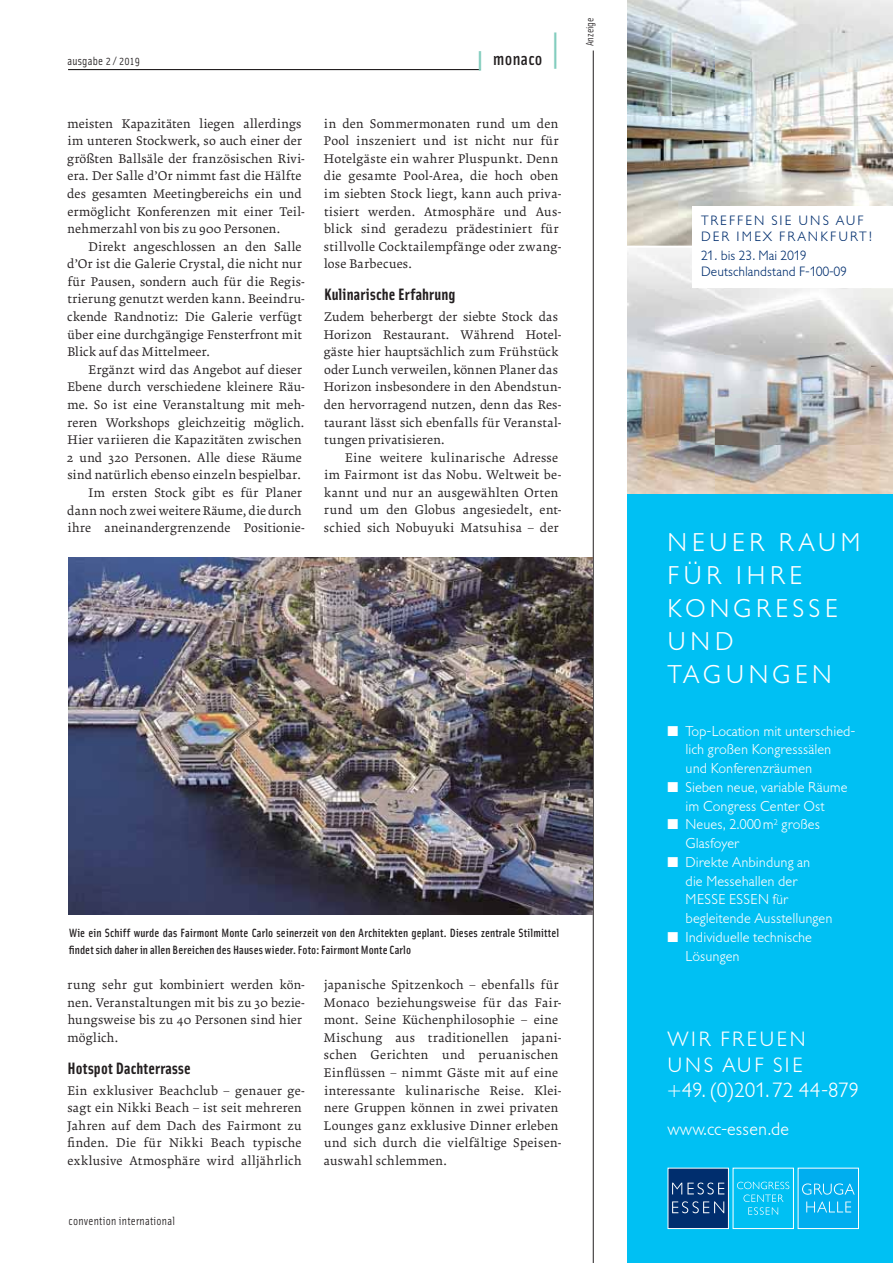
<style>
.page{position:relative;width:893px;height:1263px;background:#fff}
.page>*{position:absolute;margin:0;border:0;box-sizing:border-box;transform-origin:0 0}
.t1{font:300 25.5px/33px "Gill Sans BQ";letter-spacing:.17em;color:#fff}
.t2{font:300 20.55px/25.5px "Gill Sans BQ";letter-spacing:.11em;color:#fff}
.t3{font:300 18px "Gill Sans BQ";color:#fff}
.t4{font:500 18px "Solex OT";letter-spacing:.02em;color:#231f20}
.t5{font:700 16.5px "Solex OT";letter-spacing:.01em;color:#231f20}
.t6{font:300 14.25px/18.8px "Gill Sans BQ";color:#fff}
.t7{font:300 13.35px/16px "Gill Sans BQ";letter-spacing:.01em;color:#002e6e}
.t8{font:300 13.35px/16px "Gill Sans BQ";letter-spacing:.15em;color:#002e6e}
.t9{font:12.6px/17.5px "Krete";letter-spacing:.025em;color:#231f20}
.t10{font:500 12px/17.5px "Solex OT";letter-spacing:.01em;color:#231f20}
.t11{font:12px "Solex OT";letter-spacing:.02em;color:#231f20}
.t12{font:10.5px "Solex OT";color:#231f20}
.s1{font-weight:700;font-size:22.5px;color:#83cdbe}
.s2{font-weight:700;font-size:42px;color:#83cdbe}
</style>
<div class="page">
<hr style="left:68px;top:69px;width:413px;height:1px;background:#231f20">
<hr style="left:593px;top:51px;width:1px;height:1212px;background:#231f20">
<div style="left:627px;top:493px;width:266px;height:770px;background:#00c0f3"></div>
<div style="left:798px;top:1168px;width:60px;height:60px;background:#00aeef"></div>
<svg style="left:806px;top:1201px;width:45px;height:11px"></svg>
<svg style="left:802px;top:1183px;width:53px;height:12px"></svg>
<div style="left:798px;top:1168px;width:61px;height:61px;border:1px solid #fff"></div>
<svg style="left:737px;top:1182px;width:52px;height:33px"></svg>
<div style="left:733px;top:1168px;width:61px;height:61px;border:1px solid #fff"></div>
<div style="left:668px;top:1168px;width:60px;height:60px;background:#002e6e"></div>
<svg style="left:672px;top:1182px;width:52px;height:12px"></svg>
<svg style="left:672px;top:1201px;width:52px;height:12px"></svg>
<div style="left:668px;top:1168px;width:61px;height:61px;border:1px solid #fff"></div>
<img style="left:627px;top:0;width:266px;height:494px">
<img style="left:716px;top:493px;width:95px;height:1px">
<hr style="left:627px;top:246px;width:266px;height:2px;background:#fff">
<div style="left:693px;top:206px;width:200px;height:81px;background:#fff"></div>
<img style="left:68px;top:557px;width:525px;height:357px">
<p class="t11" style="left:67px;top:57px;width:74px">ausgabe 2 / 2019</p>
<p class="t9" style="left:67px;top:115px;width:239px">meisten Kapazitäten liegen allerdings im unteren Stockwerk, so auch einer der größten Ballsäle der französischen Rivi&shy;era. Der Salle d’Or nimmt fast die Hälfte des gesamten Meetingbereichs ein und ermöglicht Konferenzen mit einer Teil&shy;nehmerzahl von bis zu 900 Personen.</p>
<p class="t9" style="left:67px;top:238px;width:239px;text-indent:21px">Direkt angeschlossen an den Salle d’Or ist die Galerie Crystal, die nicht nur für Pausen, sondern auch für die Regis&shy;trierung genutzt werden kann. Beeindru&shy;ckende Randnotiz: Die Galerie verfügt über eine durchgängige Fensterfront mit Blick auf das Mittelmeer.</p>
<p class="t9" style="left:89px;top:361px;width:215px">Ergänzt wird das Angebot auf dieser</p>
<p class="t9" style="left:67px;top:379px;width:239px">Ebene durch verschiedene kleinere Räu-</p>
<p class="t9" style="left:68px;top:396px;width:239px">me. So ist eine Veranstaltung mit meh-</p>
<p class="t9" style="left:68px;top:414px;width:238px">reren Workshops gleichzeitig möglich.</p>
<p class="t9" style="left:67px;top:432px;width:236px">Hier variieren die Kapazitäten zwischen</p>
<p class="t9" style="left:67px;top:449px;width:236px">2 und 320 Personen. Alle diese Räume</p>
<p class="t9" style="left:67px;top:467px;width:235px">sind natürlich ebenso einzeln bespielbar.</p>
<p class="t9" style="left:89px;top:484px;width:215px">Im ersten Stock gibt es für Planer</p>
<p class="t9" style="left:67px;top:502px;width:236px">dann noch zwei weitere Räume, die durch</p>
<p class="t9" style="left:68px;top:520px;width:238px">ihre aneinandergrenzende Positionie-</p>
<h3 class="t4" style="left:476px;top:53px;width:86px"><span class="s1">|</span> monaco <span class="s2">|</span></h3>
<p class="t9" style="left:324px;top:115px;width:239px">in den Sommermonaten rund um den Pool inszeniert und ist nicht nur für Hotelgäste ein wahrer Pluspunkt. Denn die gesamte Pool-Area, die hoch oben im siebten Stock liegt, kann auch priva&shy;tisiert werden. Atmosphäre und Aus&shy;blick sind geradezu prädestiniert für stillvolle Cocktail empfänge oder zwang&shy;lose Barbecues.</p>
<h3 class="t5" style="left:324px;top:289px;width:133px">Kulinarische Erfahrung</h3>
<p class="t9" style="left:324px;top:309px;width:239px">Zudem beherbergt der siebte Stock das Horizon Restaurant. Während Hotel&shy;gäste hier hauptsächlich zum Frühstück oder Lunch verweilen, können Planer das Horizon insbesondere in den Abendstun&shy;den hervorragend nutzen, denn das Res&shy;taurant lässt sich ebenfalls für Veranstal&shy;tungen privatisieren.</p>
<p class="t9" style="left:324px;top:449px;width:239px;text-indent:21px">Eine weitere kulinarische Adresse im Fairmont ist das Nobu. Weltweit be&shy;kannt und nur an ausgewählten Orten rund um den Globus angesiedelt, ent&shy;schied sich Nobuyuki Matsuhisa – der</p>
<p class="t12" style="left:586px;top:46px;width:30px;rotate:-90deg">Anzeige</p>
<p class="t10" style="left:69px;top:925px;width:492px">Wie ein Schiff wurde das Fairmont Monte Carlo seinerzeit von den Architekten geplant. Dieses zentrale Stilmittel findet sich daher in allen Bereichen des Hauses wieder. Foto: Fairmont Monte Carlo</p>
<p class="t9" style="left:68px;top:977px;width:239px">rung sehr gut kombiniert werden kön&shy;nen. Veranstaltungen mit bis zu 30 bezie&shy;hungsweise bis zu 40 Personen sind hier möglich.</p>
<h3 class="t5" style="left:68px;top:1062px;width:125px">Hotspot Dachterrasse</h3>
<p class="t9" style="left:67px;top:1082px;width:239px">Ein exklusiver Beachclub – genauer ge&shy;sagt ein Nikki Beach – ist seit mehreren Jahren auf dem Dach des Fairmont zu finden. Die für Nikki Beach typische exklusive Atmosphäre wird alljährlich</p>
<p class="t11" style="left:69px;top:1216px;width:108px">convention international</p>
<p class="t9" style="left:324px;top:977px;width:239px">japanische Spitzenkoch – ebenfalls für Monaco beziehungsweise für das Fair&shy;mont. Seine Küchenphilosophie – eine Mischung aus traditionellen japani&shy;schen Gerichten und peruanischen Einflüssen – nimmt Gäste mit auf eine interessante kulinarische Reise. Klei&shy;nere Gruppen können in zwei privaten Lounges ganz exklusive Dinner erleben und sich durch die vielfältige Speisen&shy;auswahl schlemmen.</p>
<p class="t8" style="left:701px;top:214px;width:172px">TREFFEN SIE UNS AUF<br>DER IMEX FRANKFURT!</p>
<p class="t7" style="left:701px;top:249px;width:147px">21. bis 23. Mai 2019<br>Deutschlandstand F-100-09</p>
<h1 class="t1" style="left:668px;top:528px;width:194px">NEUER RAUM<br>FÜR IHRE<br>KONGRESSE<br>UND<br>TAGUNGEN</h1>
<p class="t6" style="left:686px;top:723px;width:171px;text-indent:-18px">■ Top-Location mit unterschied&shy;lich großen Kongresssälen und Konferenzräumen</p>
<p class="t6" style="left:668px;top:779px;width:182px;text-align:center">■ Sieben neue, variable Räume im Congress Center Ost</p>
<p class="t6" style="left:686px;top:816px;width:136px;text-indent:-18px">■ Neues, 2.000 m<sup>2</sup> großes<br>Glasfoyer</p>
<p class="t6" style="left:686px;top:854px;width:148px;text-indent:-18px">■ Direkte Anbindung an<br>die Messehallen der<br>MESSE ESSEN für begleitende Ausstellungen</p>
<p class="t6" style="left:686px;top:929px;width:128px;text-indent:-18px">■ Individuelle technische<br>Lösungen</p>
<h2 class="t2" style="left:668px;top:1028px;width:193px">WIR FREUEN<br>UNS AUF SIE<br>+49. (0)201. 72 44-879</h2>
<h3 class="t3" style="left:668px;top:1121px;width:123px">www.cc-essen.de</h3>
</div>
